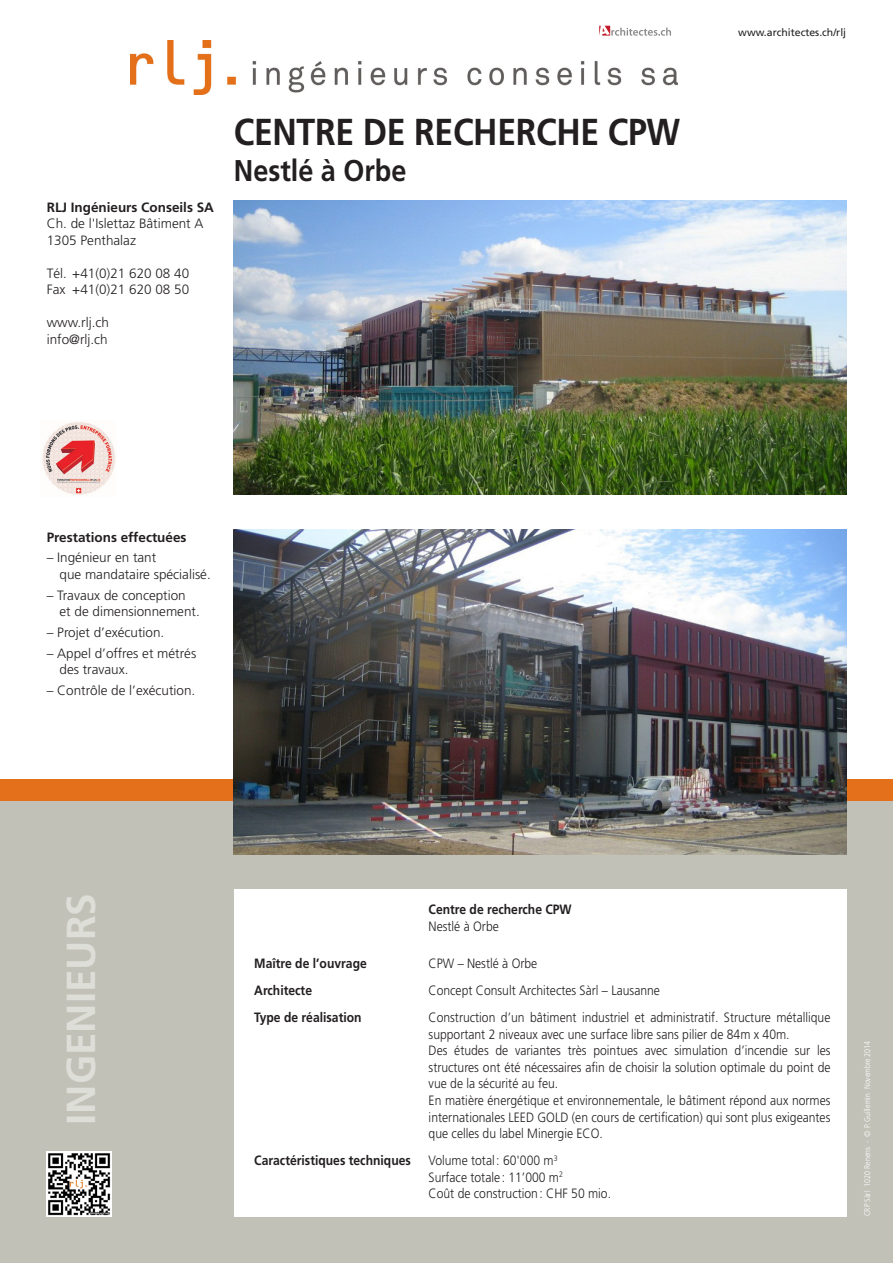
<style>
.page{position:relative;width:893px;height:1263px;background:#fff}
.page>*{position:absolute;margin:0;border:0;box-sizing:border-box;transform-origin:0 0}
.t1{font:700 40.5px "Frutiger";color:#deded8}
.Generique_bold{font:700 37.5px "Frutiger";letter-spacing:-.01em;color:#231f20;scale:.9 1}
.Generique_bold-2{font:700 30px "Frutiger";color:#231f20;scale:.9 1}
.Generique_light{font:300 13.5px/16.5px "Frutiger";color:#231f20;text-align:justify;scale:.9 1}
.Generique_light-2{font:300 13.5px/16.5px "Frutiger";color:#231f20}
.Generique_light-3{font:700 13.5px "Frutiger";color:#231f20;scale:.9 1}
.Generique_light-4{font:700 13.5px "Frutiger";color:#231f20}
.t2{font:10.5px "Frutiger";color:#231f20}
.t3{font:300 condensed 8.25px "Frutiger";color:#fff}
</style>
<div class="page">
<div style="left:0;top:779px;width:893px;height:27px;background:#e4701b"></div>
<div style="left:0;top:801px;width:893px;height:462px;background:#c1c1b8"></div>
<div style="left:234px;top:889px;width:612px;height:327px;background:#fff"></div>
<img style="left:47px;top:1151px;width:65px;height:65px">
<img style="left:130px;top:41px;width:548px;height:54px">
<img style="left:234px;top:201px;width:612px;height:293px">
<img style="left:234px;top:529px;width:612px;height:325px">
<svg style="left:599px;top:26px;width:72px;height:10px"></svg>
<img style="left:42px;top:422px;width:73px;height:73px">
<p class="Generique_light-4" style="left:47px;top:199px;width:169px">RLJ Ingénieurs Conseils SA</p>
<p class="Generique_light-2" style="left:47px;top:215px;width:158px">Ch. de l'Islettaz Bâtiment A</p>
<p class="Generique_light-2" style="left:47px;top:232px;width:91px">1305 Penthalaz</p>
<p class="Generique_light-2" style="left:47px;top:265px;width:144px">Tél. +41(0)21 620 08 40</p>
<p class="Generique_light-2" style="left:47px;top:281px;width:144px">Fax +41(0)21 620 08 50</p>
<p class="Generique_light-2" style="left:47px;top:314px;width:64px">www.rlj.ch</p>
<p class="Generique_light-2" style="left:47px;top:331px;width:63px">info@rlj.ch</p>
<p class="Generique_bold" style="left:234px;top:110px;width:498px">CENTRE DE RECHERCHE CPW</p>
<p class="Generique_bold-2" style="left:234px;top:153px;width:193px">Nestlé à Orbe</p>
<p class="t2" style="left:738px;top:26px;width:109px">www.architectes.ch/rlj</p>
<p class="Generique_light-4" style="left:47px;top:529px;width:141px">Prestations effectuées</p>
<p class="Generique_light-2" style="left:60px;top:549px;width:153px;text-indent:-13px">– Ingénieur en tant<br>que mandataire spécialisé.</p>
<p class="Generique_light-2" style="left:60px;top:587px;width:142px;text-indent:-13px">– Travaux de conception et de dimensionnement.</p>
<p class="Generique_light-2" style="left:47px;top:624px;width:119px">– Projet d’exécution.</p>
<p class="Generique_light-2" style="left:60px;top:645px;width:138px;text-indent:-13px">– Appel d’offres et métrés des travaux.</p>
<p class="Generique_light-2" style="left:47px;top:682px;width:150px">– Contrôle de l’exécution.</p>
<p class="t1" style="left:57px;top:1125px;width:233px;rotate:-90deg">INGENIEURS</p>
<p class="Generique_light-3" style="left:429px;top:902px;width:161px">Centre de recherche CPW</p>
<p class="Generique_light" style="left:429px;top:918px;width:80px">Nestlé à Orbe</p>
<p class="Generique_light-3" style="left:254px;top:956px;width:127px">Maître de l’ouvrage</p>
<p class="Generique_light" style="left:429px;top:955px;width:122px">CPW – Nestlé à Orbe</p>
<p class="Generique_light-3" style="left:254px;top:983px;width:66px">Architecte</p>
<p class="Generique_light" style="left:429px;top:982px;width:259px">Concept Consult Architectes Sàrl – Lausanne</p>
<p class="Generique_light-3" style="left:254px;top:1010px;width:121px">Type de réalisation</p>
<p class="Generique_light" style="left:429px;top:1009px;width:448px">Construction d’un bâtiment industriel et administratif. Structure métallique supportant 2 niveaux avec une surface libre sans pilier de 84m x 40m.</p>
<p class="Generique_light" style="left:429px;top:1042px;width:448px">Des études de variantes très pointues avec simulation d’incendie sur les structures ont été nécessaires afin de choisir la solution optimale du point de vue de la sécurité au feu.</p>
<p class="Generique_light" style="left:429px;top:1092px;width:448px">En matière énergétique et environnementale, le bâtiment répond aux normes internationales LEED GOLD (en cours de certification) qui sont plus exigeantes que celles du label Minergie ECO.</p>
<p class="Generique_light-3" style="left:254px;top:1152px;width:176px">Caractéristiques techniques</p>
<p class="Generique_light" style="left:429px;top:1152px;width:145px">Volume total: 60'000 m<sup>3</sup></p>
<p class="Generique_light" style="left:429px;top:1168px;width:151px">Surface totale : 11’000 m<sup>2</sup></p>
<p class="Generique_light" style="left:429px;top:1185px;width:204px">Coût de construction: CHF 50 mio.</p>
<p class="t3" style="left:863px;top:1216px;width:177px;rotate:-90deg">CRP Sàrl 1020 Renens - © P. Guillemin Novembre 2014</p>
</div>
